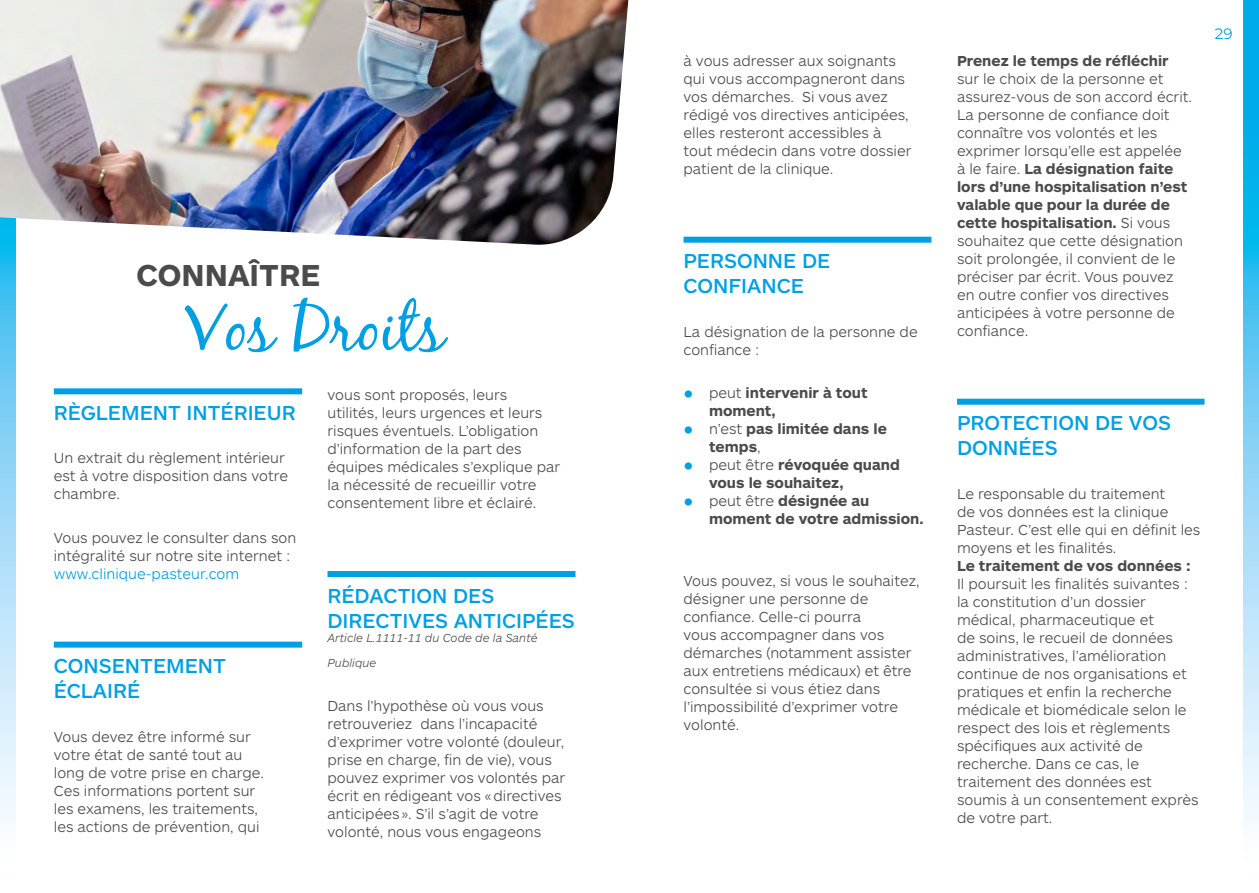
<style>
.page{position:relative;width:1259px;height:893px;background:#fff}
.page>*{position:absolute;margin:0;border:0;box-sizing:border-box;transform-origin:0 0}
.t1{font:66px "Black Jack";color:#009fe3}
.t2{font:700 31.5px "ARS Maquette";color:#4b4b4b}
.t3{font:500 21px/25.2px "ARS Maquette";color:#009fe3}
.t4{font:300 15px/18px "ARS Maquette";color:#4b4b4b}
.t5{font:700 15px/18px "ARS Maquette";color:#4b4b4b}
.t6{font:300 15px "ARS Maquette";color:#009fe3}
.t7{font:15px "Montserrat";color:#009fe3}
.t8{font:italic 300 12px/25.2px "ARS Maquette";color:#4b4b4b}
.s1{font-weight:400;font-size:27px;color:#009fe3}
.s2{font-weight:300}
.s3{font-weight:700}
</style>
<div class="page">
<svg style="left:0;top:247px;width:16px;height:575px;background:#9ddbf7"></svg>
<svg style="left:1243px;top:0;width:16px;height:822px;background:#6dcdf3"></svg>
<div style="left:54px;top:388px;width:248px;height:6px;background:#009fe3"></div>
<div style="left:54px;top:642px;width:248px;height:6px;background:#009fe3"></div>
<img style="left:0;top:0;width:628px;height:247px">
<div style="left:327px;top:571px;width:248px;height:6px;background:#009fe3"></div>
<div style="left:683px;top:237px;width:248px;height:6px;background:#009fe3"></div>
<div style="left:957px;top:399px;width:247px;height:6px;background:#009fe3"></div>
<h2 class="t2" style="left:136px;top:254px;width:185px">CONNAÎTRE</h2>
<h1 class="t1" style="left:185px;top:287px;width:261px">Vos Droits</h1>
<h3 class="t3" style="left:54px;top:399px;width:243px">RÈGLEMENT INTÉRIEUR</h3>
<p class="t4" style="left:54px;top:448px;width:236px">Un extrait du règlement intérieur est à votre disposition dans votre chambre.</p>
<p class="t4" style="left:54px;top:528px;width:244px">Vous pouvez le consulter dans son intégralité sur notre site internet :</p>
<p class="t6" style="left:54px;top:564px;width:187px">www.clinique-pasteur.com</p>
<h3 class="t3" style="left:54px;top:652px;width:174px">CONSENTEMENT<br>ÉCLAIRÉ</h3>
<p class="t4" style="left:54px;top:727px;width:212px">Vous devez être informé sur votre état de santé tout au long de votre prise en charge.<br>Ces informations portent sur les examens, les traitements, les actions de prévention, qui</p>
<p class="t4" style="left:327px;top:385px;width:234px">vous sont proposés, leurs utilités, leurs urgences et leurs risques éventuels. L’obligation d’information de la part des équipes médicales s’explique par la nécessité de recueillir votre consentement libre et éclairé.</p>
<h3 class="t3" style="left:327px;top:582px;width:249px">RÉDACTION DES<br>DIRECTIVES ANTICIPÉES</h3>
<p class="t8" style="left:327px;top:625px;width:212px">Article L.1111-11 du Code de la Santé<br>Publique</p>
<p class="t4" style="left:327px;top:696px;width:239px">Dans l’hypothèse où vous vous retrouveriez dans l’incapacité d’exprimer votre volonté (douleur, prise en charge, fin de vie), vous pouvez exprimer vos volontés par écrit en rédigeant vos «directives anticipées». S’il s’agit de votre volonté, nous vous engageons</p>
<p class="t4" style="left:683px;top:51px;width:229px">à vous adresser aux soignants qui vous accompagneront dans vos démarches. Si vous avez rédigé vos directives anticipées, elles resteront accessibles à tout médecin dans votre dossier patient de la clinique.</p>
<h3 class="t3" style="left:683px;top:247px;width:148px">PERSONNE DE<br>CONFIANCE</h3>
<p class="t4" style="left:683px;top:322px;width:236px">La désignation de la personne de confiance :</p>
<p class="t5" style="left:709px;top:383px;width:160px;text-indent:-26px"><span class="s1">•</span> <span class="s2">peut</span> intervenir à tout moment,</p>
<p class="t5" style="left:709px;top:419px;width:179px;text-indent:-26px"><span class="s1">•</span> <span class="s2">n’est</span> pas limitée dans le temps<span class="s2">,</span></p>
<p class="t5" style="left:709px;top:455px;width:192px;text-indent:-26px"><span class="s1">•</span> <span class="s2">peut être</span> révoquée quand vous le souhaitez,</p>
<p class="t5" style="left:709px;top:491px;width:216px;text-indent:-26px"><span class="s1">•</span> <span class="s2">peut être</span> désignée au moment de votre admission.</p>
<p class="t4" style="left:683px;top:571px;width:238px">Vous pouvez, si vous le souhaitez, désigner une personne de confiance. Celle-ci pourra<br>vous accompagner dans vos démarches (notamment assister aux entretiens médicaux) et être consultée si vous étiez dans l’impossibilité d’exprimer votre volonté.</p>
<p class="t5" style="left:957px;top:51px;width:213px">Prenez le temps de réfléchir</p>
<p class="t4" style="left:957px;top:69px;width:236px">sur le choix de la personne et assurez-vous de son accord écrit.<br>La personne de confiance doit connaître vos volontés et les exprimer lorsqu’elle est appelée à le faire. <span class="s3">La désignation faite lors d’une hospitalisation n’est valable que pour la durée de cette hospitalisation.</span> Si vous souhaitez que cette désignation soit prolongée, il convient de le préciser par écrit. Vous pouvez en outre confier vos directives anticipées à votre personne de confiance.</p>
<p class="t7" style="left:1215px;top:24px;width:19px">29</p>
<h3 class="t3" style="left:957px;top:409px;width:215px">PROTECTION DE VOS<br>DONNÉES</h3>
<p class="t4" style="left:957px;top:484px;width:245px">Le responsable du traitement<br>de vos données est la clinique<br>Pasteur. C’est elle qui en définit les moyens et les finalités.</p>
<p class="t5" style="left:957px;top:556px;width:235px">Le traitement de vos données :</p>
<p class="t4" style="left:957px;top:574px;width:243px">Il poursuit les finalités suivantes : la constitution d’un dossier médical, pharmaceutique et<br>de soins, le recueil de données administratives, l’amélioration continue de nos organisations et pratiques et enfin la recherche médicale et biomédicale selon le respect des lois et règlements spécifiques aux activité de recherche. Dans ce cas, le traitement des données est soumis à un consentement exprès de votre part.</p>
</div>
